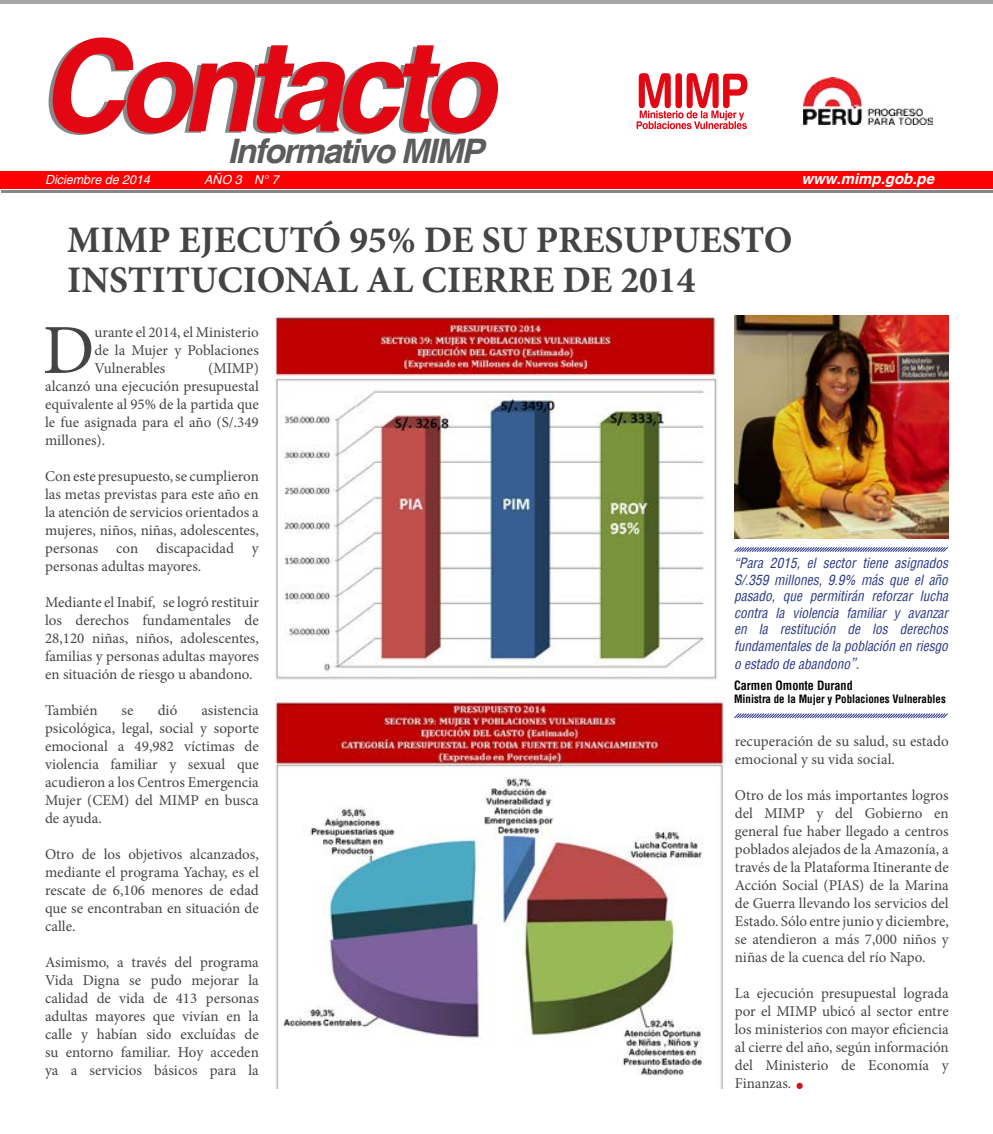
<style>
.page{position:relative;width:993px;height:1134px;background:#fff}
.page>*{position:absolute;margin:0;border:0;box-sizing:border-box;transform-origin:0 0}
.t1{font:italic 700 127.5px "Helvetica";letter-spacing:-.07em;color:#e30613;scale:.93 1}
.t2{font:70.38px "Minion Pro";color:#454444}
.t3{font:700 37.5px/40px "Minion Pro";color:#454444}
.t4{font:italic 700 33.75px "Helvetica";letter-spacing:-.05em;color:#5c5c5b}
.t5{font:15px/18px "Minion Pro";color:#454444;text-align:justify}
.t6{font:italic 700 15px "Helvetica";color:#fff}
.t7{font:italic condensed 13.75px/16.5px "Helvetica";color:#283583;text-align:justify}
.t8{font:italic 12.5px "Helvetica";color:#fff}
.t9{font:700 condensed 12.5px "Helvetica";color:#020203}
.t10{font:700 condensed 11.25px "Helvetica";color:#020203}
.s1{font-size:15px}
</style>
<div class="page">
<hr style="left:0;top:0;width:992px;height:4px;background:#a5a5a5">
<hr style="left:1px;top:190px;width:991px;height:2px;background:#878787">
<div style="left:0;top:171px;width:992px;height:18px;background:#f00"></div>
<img style="left:803px;top:77px;width:129px;height:48px">
<svg style="left:636px;top:73px;width:111px;height:56px"></svg>
<svg style="left:734px;top:547px;width:214px;height:5px"></svg>
<svg style="left:734px;top:713px;width:214px;height:6px"></svg>
<svg style="left:796px;top:1083px;width:6px;height:6px"></svg>
<img style="left:275px;top:316px;width:442px;height:364px">
<img style="left:275px;top:696px;width:450px;height:393px">
<img style="left:734px;top:316px;width:214px;height:222px">
<h1 class="t1" style="left:40px;top:8px;width:489px">Contacto</h1>
<h3 class="t4" style="left:228px;top:130px;width:257px">Informativo MIMP</h3>
<p class="t8" style="left:45px;top:172px;width:106px">Diciembre de 2014</p>
<p class="t8" style="left:204px;top:172px;width:76px">AÑO 3 N° 7</p>
<p class="t6" style="left:801px;top:169px;width:134px">www.mimp.gob.pe</p>
<h3 class="t3" style="left:67px;top:220px;width:726px">MIMP EJECUTÓ 95% DE SU PRESUPUESTO<br>INSTITUCIONAL AL CIERRE DE 2014</h3>
<h2 class="t2" style="left:43px;top:303px;width:53px">D</h2>
<p class="t5" style="left:94px;top:323px;width:166px">urante el 2014, el Ministerio de la Mujer y Poblaciones Vulnerables</p>
<p class="t5" style="left:45px;top:359px;width:215px;text-indent:163px">(MIMP) alcanzó una ejecución presupuestal equivalente al 95% de la partida que le fue asignada para el año (S/.349 millones).</p>
<p class="t5" style="left:45px;top:467px;width:215px">Con este presupuesto, se cumplieron las metas previstas para este año en la atención de servicios orientados a mujeres, niños, niñas, adolescentes, personas con discapacidad y personas adultas mayores.</p>
<p class="t5" style="left:45px;top:593px;width:215px">Mediante el Inabif, se logró restituir los derechos fundamentales de 28,120 niñas, niños, adolescentes, familias y personas adultas mayores en situación de riesgo u abandono.</p>
<p class="t5" style="left:45px;top:701px;width:54px">También</p>
<p class="t5" style="left:122px;top:701px;width:14px">se</p>
<p class="t5" style="left:158px;top:701px;width:21px">dió</p>
<p class="t5" style="left:45px;top:701px;width:215px;text-indent:156px">asistencia psicológica, legal, social y soporte emocional a 49,982 víctimas de violencia familiar y sexual que acudieron a los Centros Emergencia Mujer (CEM) del MIMP en busca de ayuda.</p>
<p class="t5" style="left:45px;top:845px;width:215px">Otro de los objetivos alcanzados, mediante el programa Yachay, es el rescate de 6,106 menores de edad que se encontraban en situación de calle.</p>
<p class="t5" style="left:45px;top:953px;width:215px">Asimismo, a través del programa Vida Digna se pudo mejorar la calidad de vida de 413 personas adultas mayores que vivían en la calle y habían sido excluídas de su entorno familiar. Hoy acceden ya a servicios básicos para la</p>
<p class="t7" style="left:733px;top:555px;width:215px">“Para 2015, el sector tiene asignados S/.359 millones, 9.9% más que el año pasado, que permitirán reforzar lucha contra la violencia familiar y avanzar en la restitución de los derechos fundamentales de la población en riesgo</p>
<p class="t7" style="left:733px;top:655px;width:127px">o estado de abandono<span class="s1">”.</span></p>
<p class="t9" style="left:733px;top:677px;width:120px">Carmen Omonte Durand</p>
<p class="t10" style="left:733px;top:692px;width:213px">Ministra de la Mujer y Poblaciones Vulnerables</p>
<p class="t5" style="left:734px;top:732px;width:215px">recuperación de su salud, su estado emocional y su vida social.</p>
<p class="t5" style="left:734px;top:786px;width:215px">Otro de los más importantes logros del MIMP y del Gobierno en general fue haber llegado a centros poblados alejados de la Amazonía, a través de la Plataforma Itinerante de Acción Social (PIAS) de la Marina de Guerra llevando los servicios del Estado. Sólo entre junio y diciembre, se atendieron a más 7,000 niños y niñas de la cuenca del río Napo.</p>
<p class="t5" style="left:734px;top:984px;width:215px">La ejecución presupuestal lograda por el MIMP ubicó al sector entre los ministerios con mayor eficiencia al cierre del año, según información del Ministerio de Economía y Finanzas.</p>
</div>
